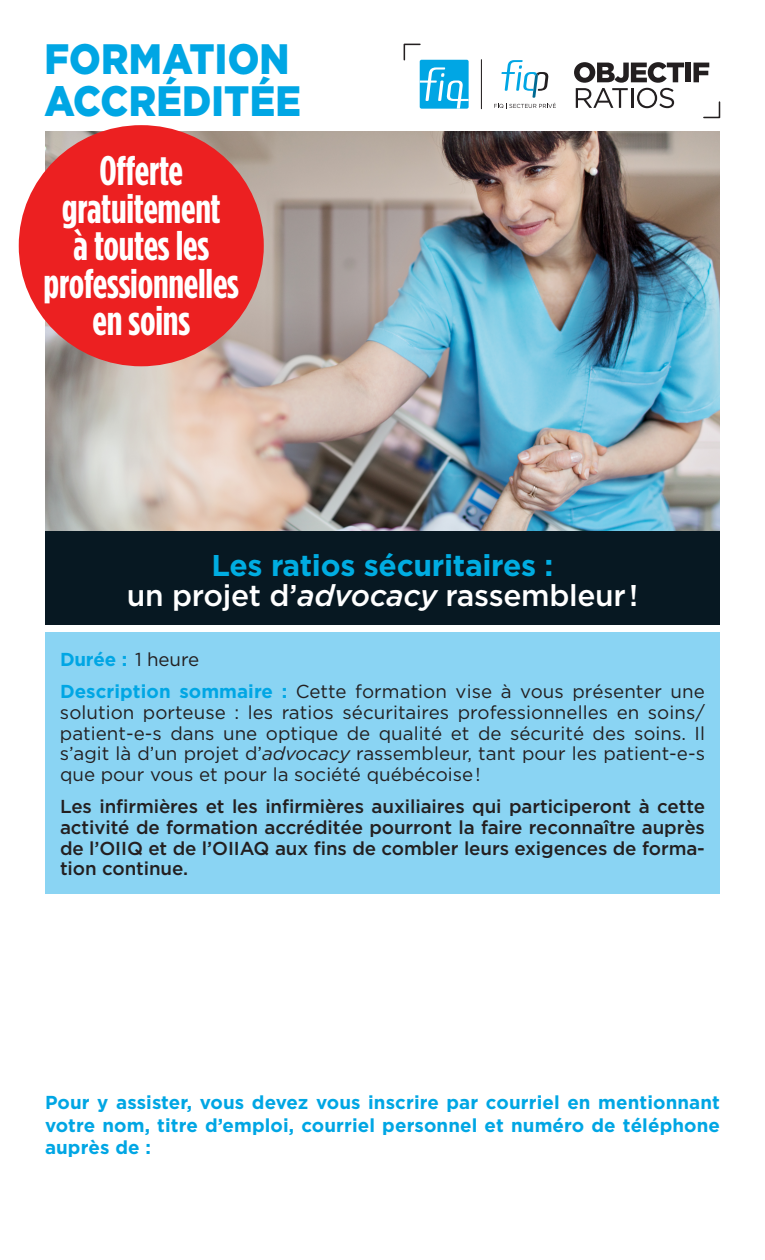
<style>
.page{position:relative;width:765px;height:1260px;background:#fff}
.page>*{position:absolute;margin:0;border:0;box-sizing:border-box;transform-origin:0 0}
.t1{font:900 42.5px/42.5px "Gotham";letter-spacing:.005em;color:#00a6e4;scale:.9 1}
.t2{font:700 41.25px/37.5px "Gotham Condensed";letter-spacing:-.005em;color:#fff;text-align:center}
.t3{font:700 30px/30px "Gotham";letter-spacing:-.01em;color:#00ade2;text-align:center}
.t4{font:18.75px/20.8px "Gotham";color:#231f20}
.t5{font:500 18.75px/20.8px "Gotham";letter-spacing:-.005em;color:#231f20;text-align:justify}
.t6{font:700 18.75px/22.5px "Gotham";letter-spacing:.005em;color:#00a6e4;text-align:justify}
.s1{font-weight:500;color:#fff}
.s2{font-weight:500;font-style:italic;color:#fff}
.s3{font-weight:700;color:#00a6e4}
.s4{font-style:italic}
</style>
<div class="page">
<img style="left:45px;top:132px;width:675px;height:399px">
<div style="left:420px;top:60px;width:49px;height:49px;background:#00a6e4;border-radius:2px"></div>
<svg style="left:420px;top:67px;width:49px;height:42px"></svg>
<hr style="left:481px;top:59px;width:1px;height:50px;background:#231f20">
<svg style="left:403px;top:43px;width:18px;height:18px"></svg>
<svg style="left:494px;top:60px;width:62px;height:49px"></svg>
<div style="left:686px;top:63px;width:5px;height:19px;background:#231f20"></div>
<svg style="left:694px;top:63px;width:15px;height:19px"></svg>
<svg style="left:574px;top:62px;width:110px;height:46px"></svg>
<svg style="left:703px;top:101px;width:18px;height:18px"></svg>
<div style="left:45px;top:632px;width:675px;height:262px;background:#8ad4f3"></div>
<div style="left:19px;top:125px;width:245px;height:241px;background:#ec2021;border-radius:50%"></div>
<div style="left:45px;top:531px;width:675px;height:94px;background:#071822"></div>
<h1 class="t1" style="left:44px;top:37px;width:287px">FORMATION<br>ACCRÉDITÉE</h1>
<h2 class="t2" style="left:44px;top:151px;width:197px">Offerte gratuitement<br>à toutes les professionnelles en soins</h2>
<h3 class="t3" style="left:127px;top:549px;width:513px">Les ratios sécuritaires :<br><span class="s1">un projet d’</span><span class="s2">advocacy</span> <span class="s1">rassembleur !</span></h3>
<p class="t4" style="left:60px;top:643px;width:646px;line-height:32px"><span class="s3">Durée :</span> 1 heure<br><span class="s3">Description sommaire :</span> Cette formation vise à vous présenter une</p>
<p class="t4" style="left:60px;top:702px;width:647px;text-align:justify">solution porteuse : les ratios sécuritaires professionnelles en soins/ patient-e-s dans une optique de qualité et de sécurité des soins. Il s’agit là d’un projet d’<span class="s4">advocacy</span> rassembleur, tant pour les patient-e-s que pour vous et pour la société québécoise!</p>
<p class="t5" style="left:60px;top:796px;width:647px">Les infirmières et les infirmières auxiliaires qui participeront à cette activité de formation accréditée pourront la faire reconnaître auprès de l’OIIQ et de l’OIIAQ aux fins de combler leurs exigences de forma&shy;tion continue.</p>
<p class="t6" style="left:45px;top:1091px;width:677px">Pour y assister, vous devez vous inscrire par courriel en mentionnant votre nom, titre d’emploi, courriel personnel et numéro de téléphone auprès de :</p>
</div>
